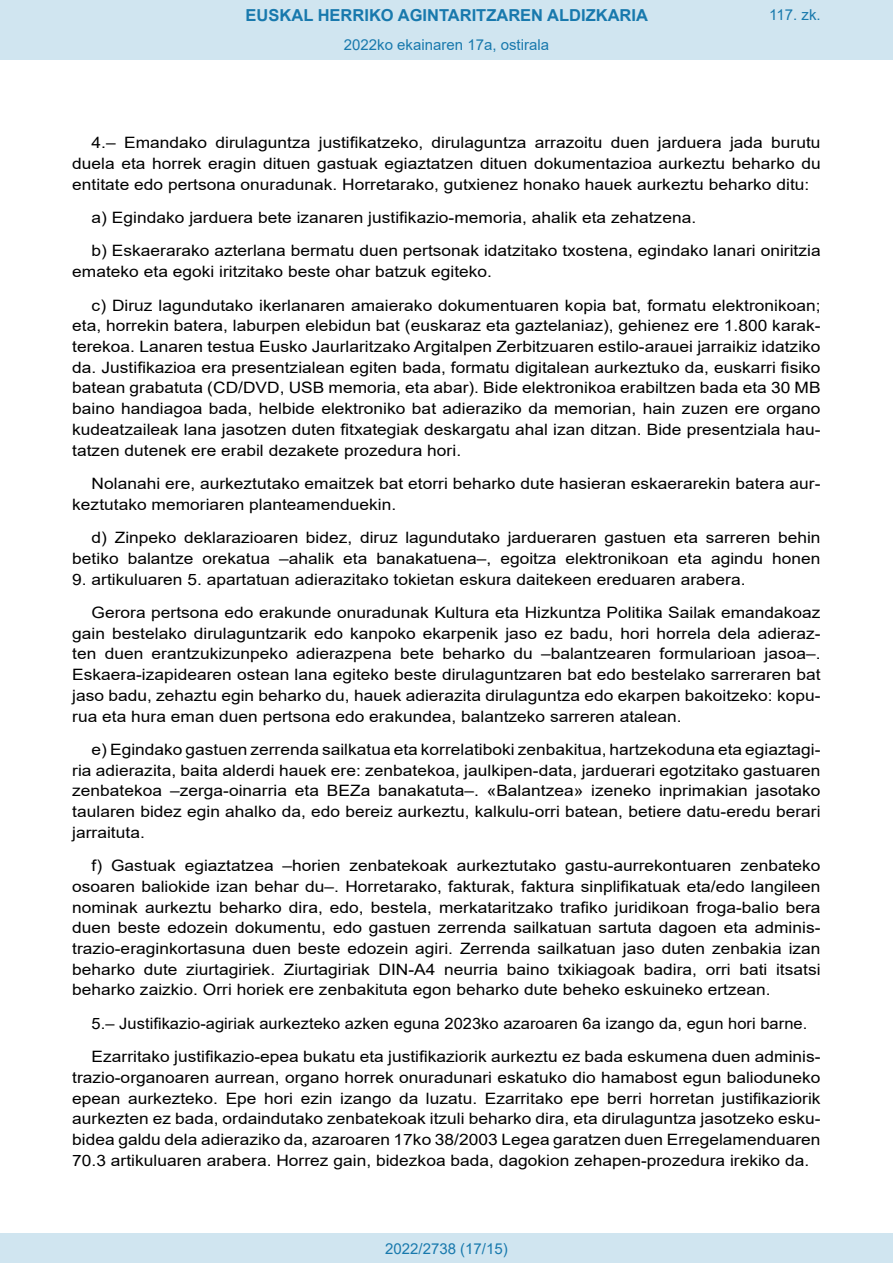
<style>
.page{position:relative;width:893px;height:1263px;background:#fff}
.page>*{position:absolute;margin:0;border:0;box-sizing:border-box;transform-origin:0 0}
.t1{font:700 16.5px "Arial";color:#1879ad}
.BOPVDetalle{font:15.6px/20.7px "Arial";color:#000;text-align:justify;scale:1.11 1}
.BOPVDetalle-2{font:15.6px "Arial";color:#000;scale:1.05 1}
.Paginacion_Centro{font:15px "Arial";color:#1879ad}
</style>
<div class="page">
<div style="left:0;top:0;width:893px;height:60px;background:#d0e5f0"></div>
<div style="left:0;top:1233px;width:893px;height:30px;background:#d0e5f0"></div>
<p class="t1" style="left:246px;top:3px;width:404px">EUSKAL HERRIKO AGINTARITZAREN ALDIZKARIA</p>
<p class="Paginacion_Centro" style="left:344px;top:35px;width:207px">2022ko ekainaren 17a, ostirala</p>
<p class="Paginacion_Centro" style="left:769px;top:5px;width:53px">117. zk.</p>
<p class="BOPVDetalle" style="left:72px;top:132px;width:676px;text-indent:19px">4.– Emandako dirulaguntza justifikatzeko, dirulaguntza arrazoitu duen jarduera jada burutu duela eta horrek eragin dituen gastuak egiaztatzen dituen dokumentazioa aurkeztu beharko du entitate edo pertsona onuradunak. Horretarako, gutxienez honako hauek aurkeztu beharko ditu:</p>
<p class="BOPVDetalle" style="left:92px;top:207px;width:546px">a) Egindako jarduera bete izanaren justifikazio-memoria, ahalik eta zehatzena.</p>
<p class="BOPVDetalle" style="left:72px;top:240px;width:676px;text-indent:19px">b) Eskaerarako azterlana bermatu duen pertsonak idatzitako txostena, egindako lanari oniritzia emateko eta egoki iritzitako beste ohar batzuk egiteko.</p>
<p class="BOPVDetalle" style="left:72px;top:295px;width:676px;text-indent:19px">c) Diruz lagundutako ikerlanaren amaierako dokumentuaren kopia bat, formatu elektronikoan; eta, horrekin batera, laburpen elebidun bat (euskaraz eta gaztelaniaz), gehienez ere 1.800 karak&shy;terekoa. Lanaren testua Eusko Jaurlaritzako Argitalpen Zerbitzuaren estilo-arauei jarraikiz idatziko da. Justifikazioa era presentzialean egiten bada, formatu digitalean aurkeztuko da, euskarri fisiko batean grabatuta (CD/DVD, USB memoria, eta abar). Bide elektronikoa erabiltzen bada eta 30 MB baino handiagoa bada, helbide elektroniko bat adieraziko da memorian, hain zuzen ere organo kudeatzaileak lana jasotzen duten fitxategiak deskargatu ahal izan ditzan. Bide presentziala hau&shy;tatzen dutenek ere erabil dezakete prozedura hori.</p>
<p class="BOPVDetalle" style="left:72px;top:473px;width:676px;text-indent:19px">Nolanahi ere, aurkeztutako emaitzek bat etorri beharko dute hasieran eskaerarekin batera aur&shy;keztutako memoriaren planteamenduekin.</p>
<p class="BOPVDetalle" style="left:72px;top:527px;width:676px;text-align:right">d) Zinpeko deklarazioaren bidez, diruz lagundutako jardueraren gastuen eta sarreren behin betiko balantze orekatua –ahalik eta banakatuena–, egoitza elektronikoan eta agindu honen</p>
<p class="BOPVDetalle" style="left:72px;top:569px;width:608px">9. artikuluaren 5. apartatuan adierazitako tokietan eskura daitekeen ereduaren arabera.</p>
<p class="BOPVDetalle" style="left:72px;top:602px;width:676px;text-indent:19px">Gerora pertsona edo erakunde onuradunak Kultura eta Hizkuntza Politika Sailak emandakoaz gain bestelako dirulaguntzarik edo kanpoko ekarpenik jaso ez badu, hori horrela dela adieraz&shy;ten duen erantzukizunpeko adierazpena bete beharko du –balantzearen formularioan jasoa–.<br>Eskaera-izapidearen ostean lana egiteko beste dirulaguntzaren bat edo bestelako sarreraren bat jaso badu, zehaztu egin beharko du, hauek adierazita dirulaguntza edo ekarpen bakoitzeko: kopu&shy;rua eta hura eman duen pertsona edo erakundea, balantzeko sarreren atalean.</p>
<p class="BOPVDetalle" style="left:72px;top:739px;width:676px;text-indent:19px">e) Egindako gastuen zerrenda sailkatua eta korrelatiboki zenbakitua, hartzekoduna eta egiaztagi&shy;ria adierazita, baita alderdi hauek ere: zenbatekoa, jaulkipen-data, jarduerari egotzitako gastuaren zenbatekoa –zerga-oinarria eta BEZa banakatuta–. «Balantzea» izeneko inprimakian jasotako taularen bidez egin ahalko da, edo bereiz aurkeztu, kalkulu-orri batean, betiere datu-eredu berari jarraituta.</p>
<p class="BOPVDetalle" style="left:72px;top:855px;width:676px;text-indent:19px">f) Gastuak egiaztatzea –horien zenbatekoak aurkeztutako gastu-aurrekontuaren zenbateko osoaren baliokide izan behar du–. Horretarako, fakturak, faktura sinplifikatuak eta/edo langileen nominak aurkeztu beharko dira, edo, bestela, merkataritzako trafiko juridikoan froga-balio bera duen beste edozein dokumentu, edo gastuen zerrenda sailkatuan sartuta dagoen eta adminis&shy;trazio-eraginkortasuna duen beste edozein agiri. Zerrenda sailkatuan jaso duten zenbakia izan beharko dute ziurtagiriek. Ziurtagiriak DIN-A4 neurria baino txikiagoak badira, orri bati itsatsi beharko zaizkio. Orri horiek ere zenbakituta egon beharko dute beheko eskuineko ertzean.</p>
<p class="BOPVDetalle-2" style="left:92px;top:1013px;width:683px">5.– Justifikazio-agiriak aurkezteko azken eguna 2023ko azaroaren 6a izango da, egun hori barne.</p>
<p class="BOPVDetalle" style="left:72px;top:1046px;width:676px;text-indent:19px">Ezarritako justifikazio-epea bukatu eta justifikaziorik aurkeztu ez bada eskumena duen adminis&shy;trazio-organoaren aurrean, organo horrek onuradunari eskatuko dio hamabost egun balioduneko epean aurkezteko. Epe hori ezin izango da luzatu. Ezarritako epe berri horretan justifikaziorik aurkezten ez bada, ordaindutako zenbatekoak itzuli beharko dira, eta dirulaguntza jasotzeko esku&shy;bidea galdu dela adieraziko da, azaroaren 17ko 38/2003 Legea garatzen duen Erregelamenduaren 70.3 artikuluaren arabera. Horrez gain, bidezkoa bada, dagokion zehapen-prozedura irekiko da.</p>
<p class="Paginacion_Centro" style="left:385px;top:1238px;width:124px">2022/2738 (17/15)</p>
</div>
